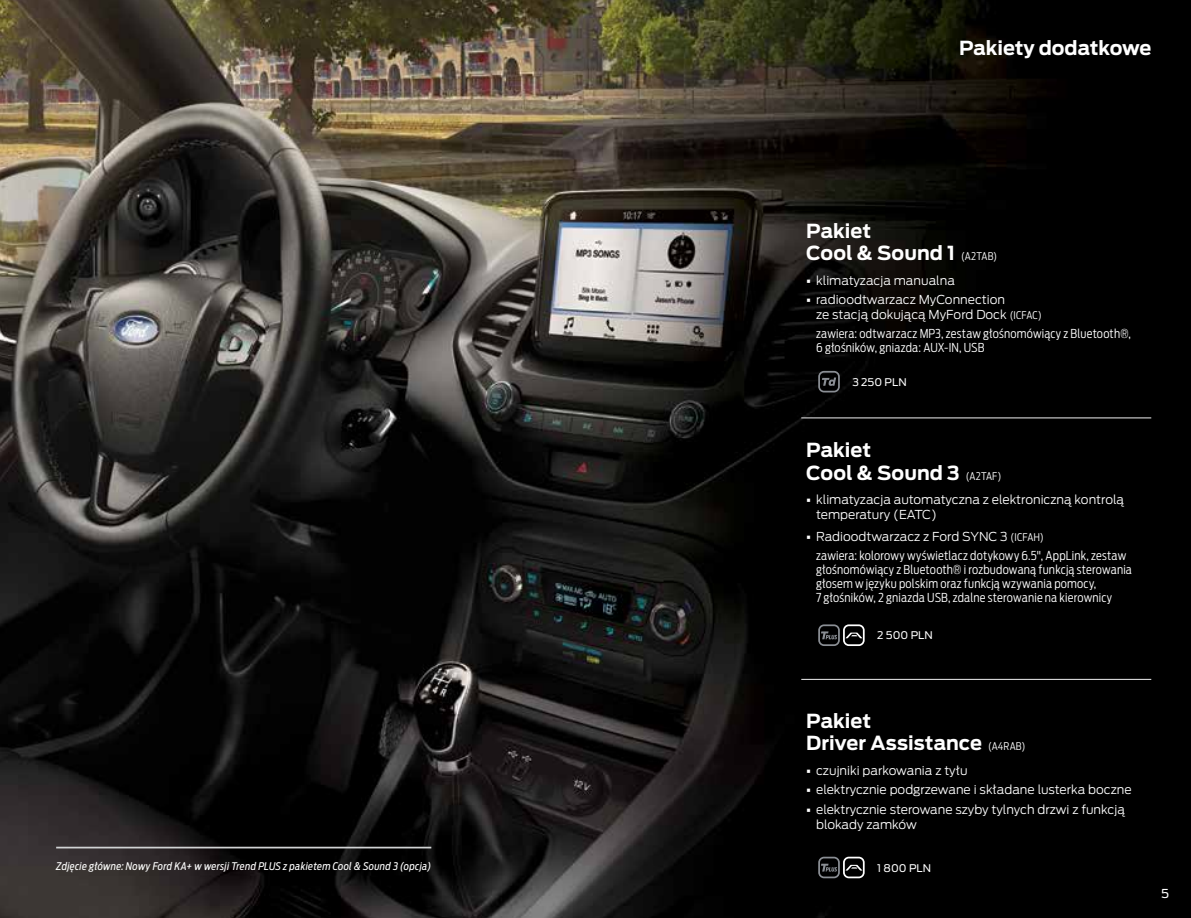
<style>
.page{position:relative;width:1191px;height:918px;background:#fff}
.page>*{position:absolute;margin:0;border:0;box-sizing:border-box;transform-origin:0 0}
.t1{font:700 19.25px/22.4px "Ford Antenna";color:#fff}
.t2{font:300 12.25px/14.7px "Ford Antenna";color:#fff}
.t3{font:300 12.25px/14px "Ford Antenna Cond";letter-spacing:.015em;color:#fff}
.t4{font:12.25px "Ford Antenna";color:#fff}
.t5{font:italic 10.5px "Ford Antenna Cond";letter-spacing:.025em;color:#fff}
.t6{font:10.5px "Ford Antenna";color:#fff}
.s1{font-family:"Ford Antenna Cond";font-weight:300;font-size:10.5px}
.s2{font-weight:900}
.s3{font-family:"Ford Antenna Cond";font-size:10.5px}
</style>
<div class="page">
<img style="left:0;top:0;width:1191px;height:918px">
<hr style="left:801px;top:679px;width:350px;height:1px;background:#f1f1f2">
<hr style="left:801px;top:417px;width:350px;height:1px;background:#f1f1f2">
<hr style="left:56px;top:846px;width:375px;height:2px;background:#d1d3d4">
<svg style="left:818px;top:371px;width:22px;height:21px"></svg>
<svg style="left:818px;top:624px;width:46px;height:22px"></svg>
<svg style="left:818px;top:856px;width:46px;height:22px"></svg>
<p class="t5" style="left:56px;top:857px;width:377px">Zdjęcie główne: Nowy Ford KA+ w wersji Trend PLUS z pakietem Cool &amp; Sound 3 (opcja)</p>
<h1 class="t1" style="left:959px;top:35px;width:194px">Pakiety dodatkowe</h1>
<h1 class="t1" style="left:806px;top:217px;width:192px">Pakiet<br>Cool &amp; Sound 1 <span class="s1">(A2TAB)</span></h1>
<p class="t2" style="left:806px;top:271px;width:150px"><span class="s2">•</span> klimatyzacja manualna</p>
<p class="t2" style="left:816px;top:291px;width:227px;text-indent:-10px"><span class="s2">•</span> radioodtwarzacz MyConnection<br>ze stacją dokującą MyFord Dock <span class="s3">(ICFAC)</span></p>
<p class="t3" style="left:816px;top:325px;width:316px">zawiera: odtwarzacz MP3, zestaw głośnomówiący z Bluetooth®,<br>6 głośników, gniazda: AUX-IN, USB</p>
<p class="t6" style="left:852px;top:373px;width:56px">3 250 PLN</p>
<h1 class="t1" style="left:806px;top:437px;width:197px">Pakiet<br>Cool &amp; Sound 3 <span class="s1">(A2TAF)</span></h1>
<p class="t2" style="left:816px;top:491px;width:309px;text-indent:-10px"><span class="s2">•</span> klimatyzacja automatyczna z elektroniczną kontrolą temperatury (EATC)</p>
<p class="t2" style="left:806px;top:528px;width:239px"><span class="s2">•</span> Radioodtwarzacz z Ford SYNC 3 <span class="s3">(ICFAH)</span></p>
<p class="t3" style="left:816px;top:547px;width:317px">zawiera: kolorowy wyświetlacz dotykowy 6.5", AppLink, zestaw głośnomówiący z Bluetooth® i rozbudowaną funkcją sterowania głosem w języku polskim oraz funkcją wzywania pomocy,<br>7 głośników, 2 gniazda USB, zdalne sterowanie na kierownicy</p>
<p class="t6" style="left:877px;top:626px;width:57px">2 500 PLN</p>
<h1 class="t1" style="left:806px;top:707px;width:221px">Pakiet<br>Driver Assistance <span class="s1">(A4RAB)</span></h1>
<p class="t2" style="left:806px;top:761px;width:163px"><span class="s2">•</span> czujniki parkowania z tyłu</p>
<p class="t2" style="left:806px;top:781px;width:327px"><span class="s2">•</span> elektrycznie podgrzewane i składane lusterka boczne</p>
<p class="t2" style="left:816px;top:801px;width:310px;text-indent:-10px"><span class="s2">•</span> elektrycznie sterowane szyby tylnych drzwi z funkcją blokady zamków</p>
<p class="t6" style="left:877px;top:859px;width:55px">1 800 PLN</p>
<p class="t4" style="left:1161px;top:883px;width:9px">5</p>
</div>
